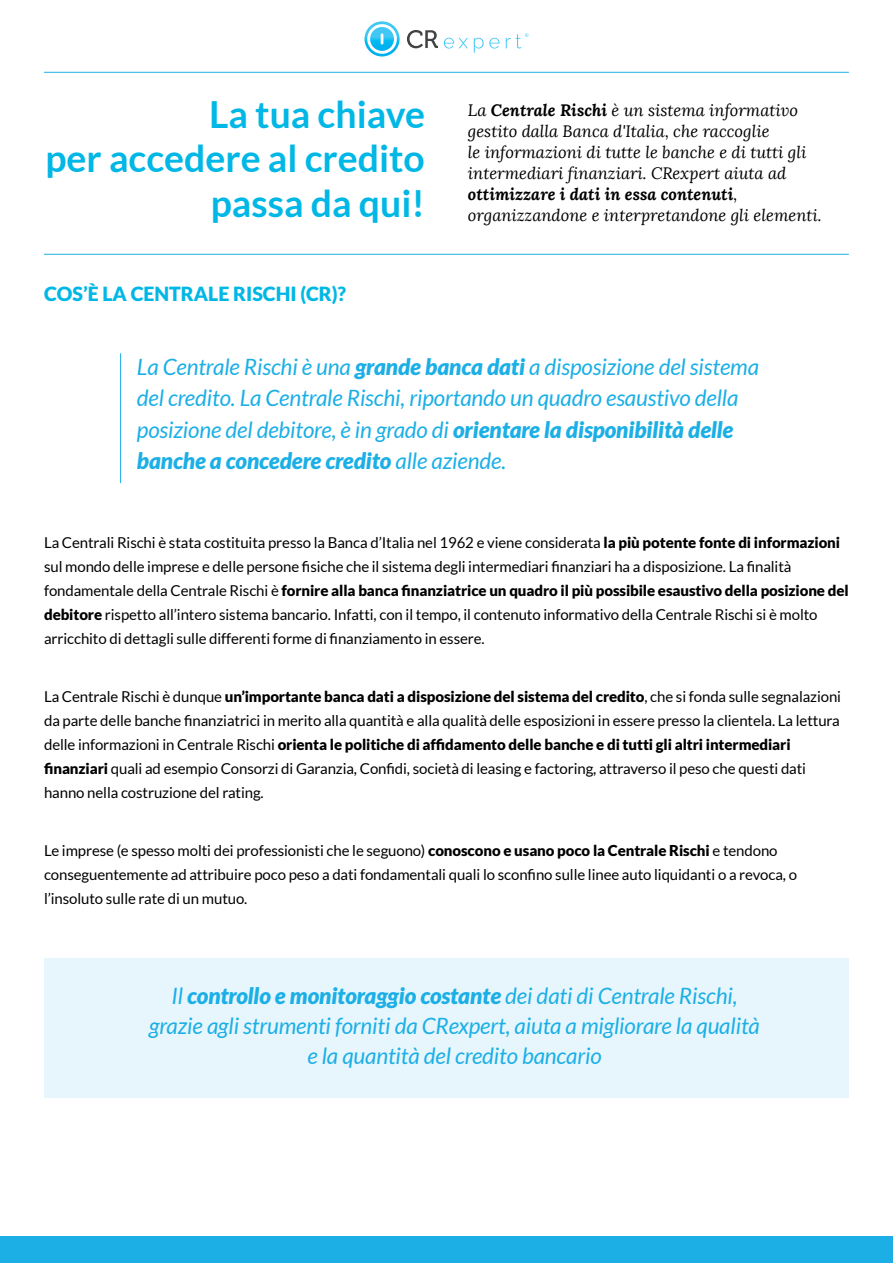
<style>
.page{position:relative;width:893px;height:1263px;background:#fff}
.page>*{position:absolute;margin:0;border:0;box-sizing:border-box;transform-origin:0 0}
.t1{font:700 37.35px/44.8px "Lato";color:#00b7e5;text-align:right}
.t2{font:italic 22.5px/31.5px "Lato";letter-spacing:-.005em;color:#1cafe6}
.t3{font:900 19.5px "Lato";color:#00b7e5}
.t4{font:italic 16.5px/21px "Lora";color:#000001}
.t5{font:15px/24px "Lato";letter-spacing:-.005em;color:#000001}
.s1{font-weight:700}
.s2{font-weight:900}
</style>
<div class="page">
<div style="left:44px;top:958px;width:805px;height:140px;background:#e7f6fc"></div>
<hr style="left:44px;top:72px;width:805px;height:1px;background:#1cafe6">
<hr style="left:44px;top:254px;width:805px;height:1px;background:#1cafe6">
<svg style="left:444px;top:38px;width:24px;height:11px"></svg>
<svg style="left:474px;top:38px;width:26px;height:15px"></svg>
<svg style="left:506px;top:33px;width:22px;height:15px"></svg>
<svg style="left:407px;top:30px;width:31px;height:18px"></svg>
<svg style="left:364px;top:21px;width:36px;height:36px"></svg>
<hr style="left:120px;top:353px;width:1px;height:130px;background:#1cafe6">
<div style="left:0;top:1236px;width:893px;height:27px;background:#1cafe6"></div>
<h1 class="t1" style="left:46px;top:91px;width:381px">La tua chiave<br>per accedere al credito passa da qui!</h1>
<h3 class="t3" style="left:44px;top:282px;width:304px">COS’È LA CENTRALE RISCHI (CR)?</h3>
<p class="t4" style="left:468px;top:100px;width:355px">La <span class="s1">Centrale Rischi</span> è un sistema informativo gestito dalla Banca d'Italia, che raccoglie<br>le informazioni di tutte le banche e di tutti gli intermediari finanziari. CRexpert aiuta ad <span class="s1">ottimizzare i dati in essa contenuti</span>, organizzandone e interpretandone gli elementi.</p>
<p class="t2" style="left:137px;top:351px;width:624px">La Centrale Rischi è una <span class="s2">grande banca dati</span> a disposizione del sistema del credito. La Centrale Rischi, riportando un quadro esaustivo della posizione del debitore, è in grado di <span class="s2">orientare la disponibilità delle banche a concedere credito</span> alle aziende.</p>
<p class="t5" style="left:44px;top:530px;width:806px">La Centrali Rischi è stata costituita presso la Banca d’Italia nel 1962 e viene considerata <span class="s2">la più potente fonte di informazioni </span>sul mondo delle imprese e delle persone fisiche che il sistema degli intermediari finanziari ha a disposizione. La finalità fondamentale della Centrale Rischi è <span class="s2">fornire alla banca finanziatrice un quadro il più possibile esaustivo della posizione del debitore</span> rispetto all’intero sistema bancario. Infatti, con il tempo, il contenuto informativo della Centrale Rischi si è molto arricchito di dettagli sulle differenti forme di finanziamento in essere.</p>
<p class="t5" style="left:44px;top:684px;width:798px">La Centrale Rischi è dunque <span class="s2">un’importante banca dati a disposizione del sistema del credito</span>, che si fonda sulle segnalazioni da parte delle banche finanziatrici in merito alla quantità e alla qualità delle esposizioni in essere presso la clientela. La lettura delle informazioni in Centrale Rischi <span class="s2">orienta le politiche di affidamento delle banche e di tutti gli altri intermediari finanziari</span> quali ad esempio Consorzi di Garanzia, Confidi, società di leasing e factoring, attraverso il peso che questi dati hanno nella costruzione del rating.</p>
<p class="t5" style="left:44px;top:839px;width:754px">Le imprese (e spesso molti dei professionisti che le seguono) <span class="s2">conoscono e usano poco la Centrale Rischi</span> e tendono conseguentemente ad attribuire poco peso a dati fondamentali quali lo sconfino sulle linee auto liquidanti o a revoca, o l’insoluto sulle rate di un mutuo.</p>
<h2 class="t2" style="left:149px;top:982px;width:612px;line-height:30px;text-align:center">Il <span class="s2">controllo e monitoraggio costante</span> dei dati di Centrale Rischi, grazie agli strumenti forniti da CRexpert, aiuta a migliorare la qualità e la quantità del credito bancario</h2>
</div>
